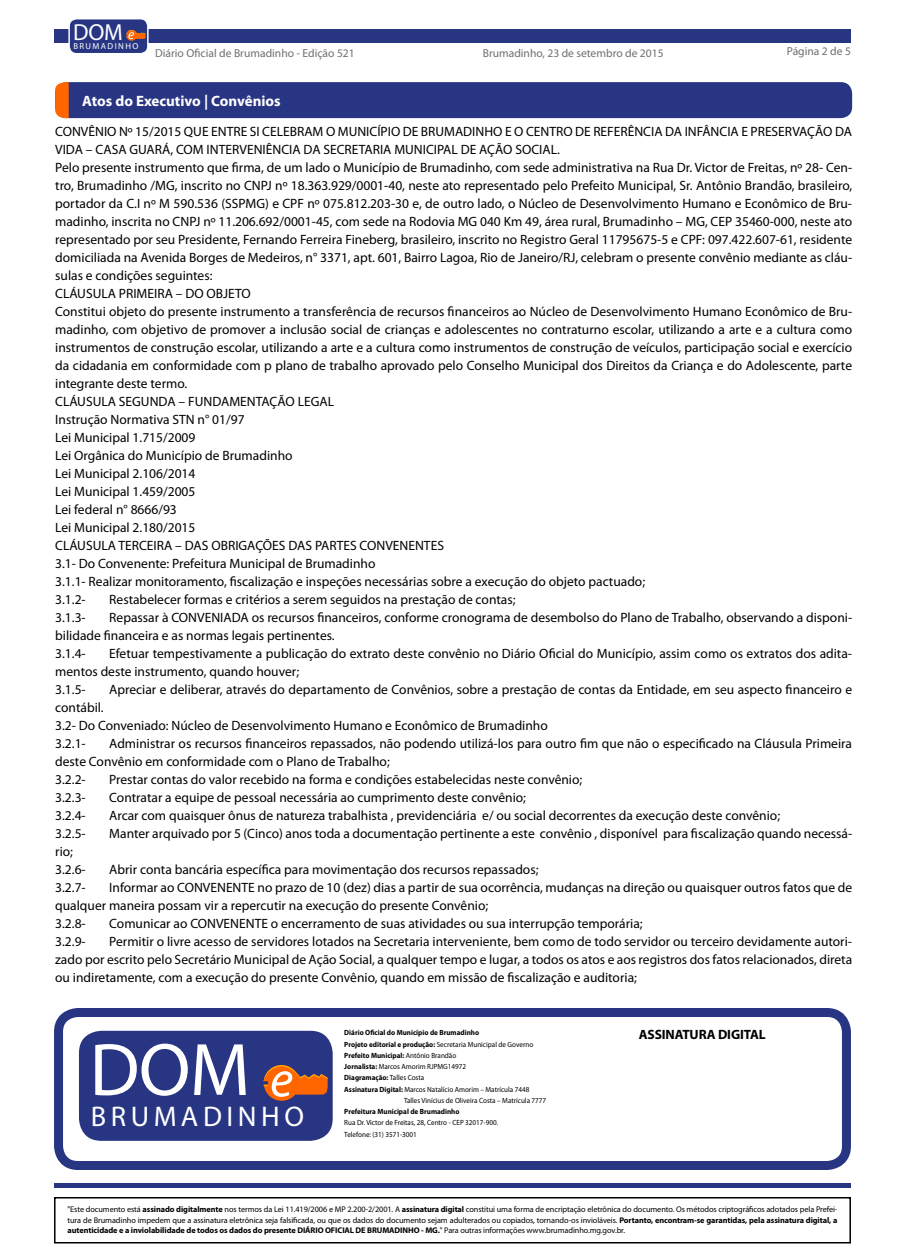
<style>
.page{position:relative;width:905px;height:1260px;background:#fff}
.page>*{position:absolute;margin:0;border:0;box-sizing:border-box;transform-origin:0 0}
.t1{font:75px "Myriad Pro";color:#fff}
.t2{font:28.5px "Myriad Pro";letter-spacing:.16em;color:#fff}
.t3{font:23.25px "Myriad Pro";color:#fff}
.t4{font:700 15px "Myriad Pro";color:#fff}
.t5{font:13.5px/18px "Myriad Pro";color:#000}
.t6{font:700 13.5px "Myriad Pro";letter-spacing:-.01em;color:#000}
.t7{font:11.55px "Myriad Pro";color:#706f6f}
.t8{font:8.7px "Myriad Pro";letter-spacing:.16em;color:#fff}
.t9{font:8.25px/10.5px "Myriad Pro";letter-spacing:-.01em;color:#000;text-align:justify}
.t10{font:7.5px/11.2px "Myriad Pro";color:#000;scale:.95 1}
.t11{font:700 7.5px "Myriad Pro";color:#000;scale:.95 1}
.s1{font-weight:700}
.s2{font-weight:400}
</style>
<div class="page">
<div style="left:54px;top:29px;width:796px;height:14px;background:#283583"></div>
<hr style="left:55px;top:1184px;width:795px;height:4px;background:#283583">
<div style="left:54px;top:1197px;width:796px;height:47px;border:2px solid #000"></div>
<div style="left:69px;top:19px;width:79px;height:35px;background:#283583;border-radius:8px"></div>
<div style="left:68px;top:18px;width:80px;height:36px;border:1px solid #fff;border-radius:8px"></div>
<svg style="left:126px;top:30px;width:20px;height:11px"></svg>
<div style="left:55px;top:82px;width:797px;height:36px;background:#283583;border-radius:11px"></div>
<svg style="left:55px;top:82px;width:14px;height:36px"></svg>
<div style="left:54px;top:1008px;width:796px;height:162px;border:9px solid #283583;border-radius:20px"></div>
<div style="left:77px;top:1028px;width:258px;height:115px;background:#283583;border-radius:25px"></div>
<div style="left:74px;top:1026px;width:263px;height:120px;border:5px solid #fff;border-radius:25px"></div>
<svg style="left:263px;top:1065px;width:64px;height:36px"></svg>
<h3 class="t3" style="left:73px;top:17px;width:51px">DOM</h3>
<p class="t8" style="left:73px;top:40px;width:66px">BRUMADINHO</p>
<p class="t7" style="left:155px;top:46px;width:201px">Diário Oficial de Brumadinho - Edição 521</p>
<p class="t7" style="left:482px;top:46px;width:182px">Brumadinho, 23 de setembro de 2015</p>
<p class="t7" style="left:786px;top:44px;width:66px">Página 2 de 5</p>
<p class="t4" style="left:82px;top:91px;width:200px">Atos do Executivo | Convênios</p>
<p class="t5" style="left:55px;top:122px;width:798px">CONVÊNIO Nº 15/2015 QUE ENTRE SI CELEBRAM O MUNICÍPIO DE BRUMADINHO E O CENTRO DE REFERÊNCIA DA INFÂNCIA E PRESERVAÇÃO DA VIDA – CASA GUARÁ, COM INTERVENIÊNCIA DA SECRETARIA MUNICIPAL DE AÇÃO SOCIAL.<br>Pelo presente instrumento que firma, de um lado o Município de Brumadinho, com sede administrativa na Rua Dr. Victor de Freitas, nº 28- Cen&shy;tro, Brumadinho /MG, inscrito no CNPJ nº 18.363.929/0001-40, neste ato representado pelo Prefeito Municipal, Sr. Antônio Brandão, brasileiro, portador da C.I nº M 590.536 (SSPMG) e CPF nº 075.812.203-30 e, de outro lado, o Núcleo de Desenvolvimento Humano e Econômico de Bru&shy;madinho, inscrita no CNPJ nº 11.206.692/0001-45, com sede na Rodovia MG 040 Km 49, área rural, Brumadinho – MG, CEP 35460-000, neste ato representado por seu Presidente, Fernando Ferreira Fineberg, brasileiro, inscrito no Registro Geral 11795675-5 e CPF: 097.422.607-61, residente domiciliada na Avenida Borges de Medeiros, n° 3371, apt. 601, Bairro Lagoa, Rio de Janeiro/RJ, celebram o presente convênio mediante as cláu&shy;sulas e condições seguintes:<br>CLÁUSULA PRIMEIRA – DO OBJETO<br>Constitui objeto do presente instrumento a transferência de recursos financeiros ao Núcleo de Desenvolvimento Humano Econômico de Bru&shy;madinho, com objetivo de promover a inclusão social de crianças e adolescentes no contraturno escolar, utilizando a arte e a cultura como instrumentos de construção escolar, utilizando a arte e a cultura como instrumentos de construção de veículos, participação social e exercício da cidadania em conformidade com p plano de trabalho aprovado pelo Conselho Municipal dos Direitos da Criança e do Adolescente, parte integrante deste termo.<br>CLÁUSULA SEGUNDA – FUNDAMENTAÇÃO LEGAL<br>Instrução Normativa STN n° 01/97<br>Lei Municipal 1.715/2009<br>Lei Orgânica do Município de Brumadinho<br>Lei Municipal 2.106/2014<br>Lei Municipal 1.459/2005<br>Lei federal n° 8666/93<br>Lei Municipal 2.180/2015<br>CLÁUSULA TERCEIRA – DAS OBRIGAÇÕES DAS PARTES CONVENENTES<br>3.1- Do Convenente: Prefeitura Municipal de Brumadinho<br>3.1.1- Realizar monitoramento, fiscalização e inspeções necessárias sobre a execução do objeto pactuado;<br>3.1.2-</p>
<p class="t5" style="left:109px;top:590px;width:408px">Restabelecer formas e critérios a serem seguidos na prestação de contas;</p>
<p class="t5" style="left:55px;top:608px;width:798px;text-indent:54px">Repassar à CONVENIADA os recursos financeiros, conforme cronograma de desembolso do Plano de Trabalho, observando a disponi&shy;bilidade financeira e as normas legais pertinentes.<br>3.1.4-</p>
<p class="t5" style="left:55px;top:608px;width:32px">3.1.3-</p>
<p class="t5" style="left:55px;top:644px;width:798px;text-indent:54px">Efetuar tempestivamente a publicação do extrato deste convênio no Diário Oficial do Município, assim como os extratos dos adita&shy;mentos deste instrumento, quando houver;<br>3.1.5-</p>
<p class="t5" style="left:109px;top:680px;width:744px">Apreciar e deliberar, através do departamento de Convênios, sobre a prestação de contas da Entidade, em seu aspecto financeiro e</p>
<p class="t5" style="left:55px;top:698px;width:494px">contábil.<br>3.2- Do Conveniado: Núcleo de Desenvolvimento Humano e Econômico de Brumadinho<br>3.2.1-</p>
<p class="t5" style="left:55px;top:734px;width:798px;text-indent:54px">Administrar os recursos financeiros repassados, não podendo utilizá-los para outro fim que não o especificado na Cláusula Primeira deste Convênio em conformidade com o Plano de Trabalho;<br>3.2.2-</p>
<p class="t5" style="left:109px;top:770px;width:474px">Prestar contas do valor recebido na forma e condições estabelecidas neste convênio;</p>
<p class="t5" style="left:55px;top:788px;width:32px">3.2.3-</p>
<p class="t5" style="left:109px;top:788px;width:418px">Contratar a equipe de pessoal necessária ao cumprimento deste convênio;</p>
<p class="t5" style="left:55px;top:806px;width:32px">3.2.4-</p>
<p class="t5" style="left:109px;top:806px;width:672px">Arcar com quaisquer ônus de natureza trabalhista , previdenciária e/ ou social decorrentes da execução deste convênio;</p>
<p class="t5" style="left:55px;top:824px;width:32px">3.2.5-</p>
<p class="t5" style="left:109px;top:824px;width:744px">Manter arquivado por 5 (Cinco) anos toda a documentação pertinente a este convênio , disponível para fiscalização quando necessá-</p>
<p class="t5" style="left:55px;top:842px;width:32px">rio;<br>3.2.6-</p>
<p class="t5" style="left:109px;top:860px;width:431px">Abrir conta bancária específica para movimentação dos recursos repassados;</p>
<p class="t5" style="left:55px;top:878px;width:798px;text-indent:54px">Informar ao CONVENENTE no prazo de 10 (dez) dias a partir de sua ocorrência, mudanças na direção ou quaisquer outros fatos que de qualquer maneira possam vir a repercutir na execução do presente Convênio;<br>3.2.8-</p>
<p class="t5" style="left:55px;top:878px;width:32px">3.2.7-</p>
<p class="t5" style="left:109px;top:914px;width:535px">Comunicar ao CONVENENTE o encerramento de suas atividades ou sua interrupção temporária;</p>
<p class="t5" style="left:55px;top:932px;width:798px;text-align:justify;text-indent:54px">Permitir o livre acesso de servidores lotados na Secretaria interveniente, bem como de todo servidor ou terceiro devidamente autori&shy;zado por escrito pelo Secretário Municipal de Ação Social, a qualquer tempo e lugar, a todos os atos e aos registros dos fatos relacionados, direta ou indiretamente, com a execução do presente Convênio, quando em missão de fiscalização e auditoria;</p>
<p class="t5" style="left:55px;top:932px;width:32px">3.2.9-</p>
<h1 class="t1" style="left:90px;top:1024px;width:162px">DOM</h1>
<h2 class="t2" style="left:91px;top:1099px;width:215px">BRUMADINHO</h2>
<p class="t11" style="left:344px;top:1028px;width:143px">Diário Oficial do Município de Brumadinho</p>
<p class="t10" style="left:344px;top:1038px;width:200px"><span class="s1">Projeto editorial e produção:</span> Secretaria Municipal de Governo</p>
<p class="t11" style="left:344px;top:1050px;width:119px">Prefeito Municipal: <span class="s2">Antônio Brandão</span></p>
<p class="t10" style="left:344px;top:1061px;width:130px"><span class="s1">Jornalista:</span> Marcos Amorim RJPMG14972</p>
<p class="t11" style="left:344px;top:1073px;width:86px">Diagramação: <span class="s2">Talles Costa</span></p>
<p class="t10" style="left:344px;top:1083px;width:196px"><span class="s1">Assinatura Digital:</span> Marcos Natalício Amorim – Matrícula 7448</p>
<p class="t10" style="left:404px;top:1095px;width:151px">Talles Vinícius de Oliveira Costa – Matrícula 7777</p>
<p class="t11" style="left:344px;top:1107px;width:123px">Prefeitura Municipal de Brumadinho</p>
<p class="t10" style="left:344px;top:1117px;width:163px">Rua Dr. Victor de Freitas, 28, Centro - CEP 32017-900.<br>Telefone: (31) 3571-3001</p>
<p class="t6" style="left:638px;top:1026px;width:128px">ASSINATURA DIGITAL</p>
<p class="t9" style="left:68px;top:1204px;width:771px">"Este documento está <span class="s1">assinado digitalmente</span> nos termos da Lei 11.419/2006 e MP 2.200-2/2001. A <span class="s1">assinatura digital</span> constitui uma forma de encriptação eletrônica do documento. Os métodos criptográficos adotados pela Prefei&shy;tura de Brumadinho impedem que a assinatura eletrônica seja falsificada, ou que os dados do documento sejam adulterados ou copiados, tornando-os invioláveis. <span class="s1">Portanto, encontram-se garantidas, pela assinatura digital, a autenticidade e a inviolabilidade de todos os dados do presente DIÁRIO OFICIAL DE BRUMADINHO - MG.</span>" Para outras informações www.brumadinho.mg.gov.br.</p>
</div>
